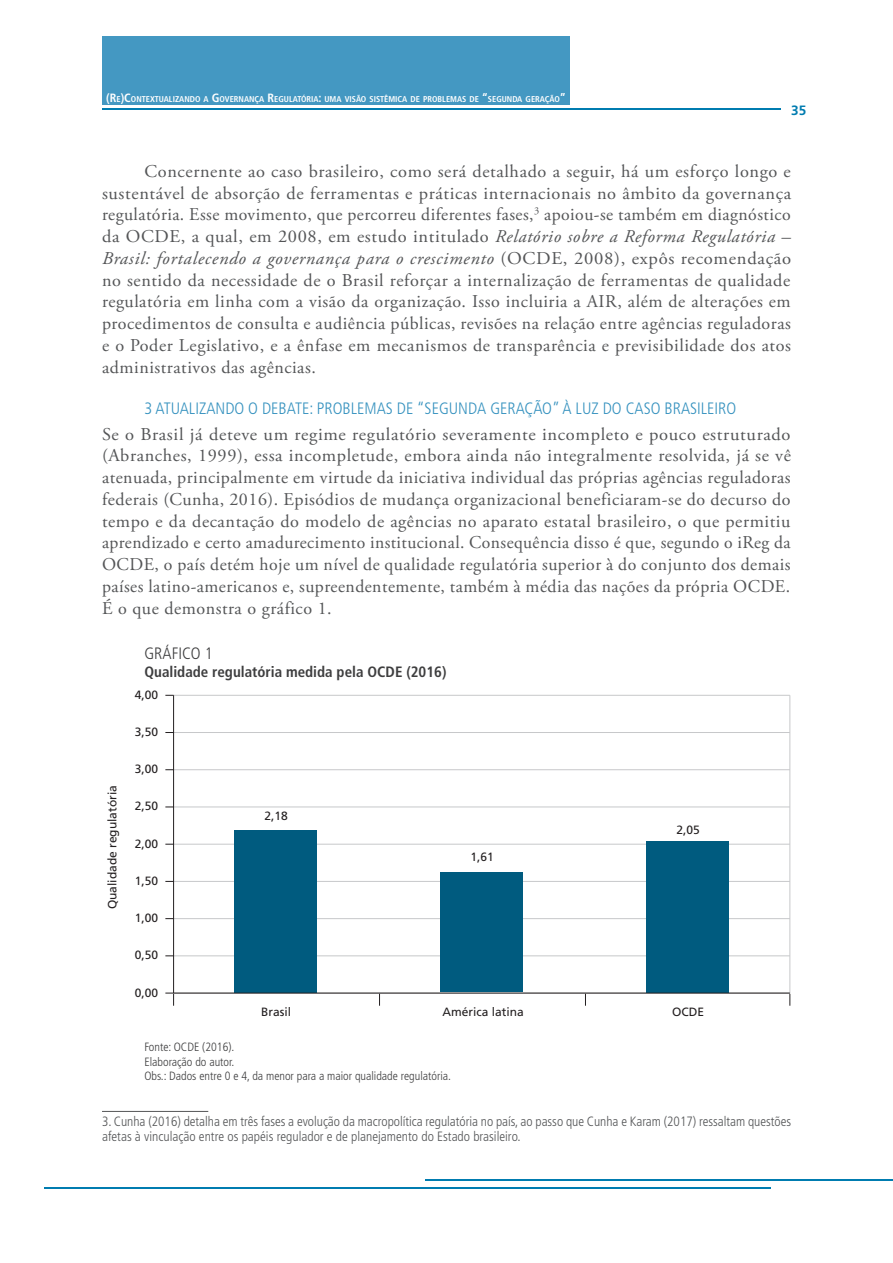
<style>
.page{position:relative;width:893px;height:1263px;background:#fff}
.page>*{position:absolute;margin:0;border:0;box-sizing:border-box;transform-origin:0 0}
.t1{font:18px/21.8px "Adobe Garamond Pro";letter-spacing:.03em;color:#545557;text-align:justify}
.t2{font:300 condensed 16.5px "Frutiger LT Pro";color:#3692bf}
.t3{font:300 condensed 16.5px "Frutiger LT Pro";color:#3e3e3f}
.t4{font:700 condensed 15px "Frutiger LT Pro";color:#3e3e3f}
.t5{font:300 condensed 13.5px/15px "Frutiger LT Pro";color:#545557}
.t6{font:700 13.5px "Frutiger LT Pro";color:#007cb0}
.t7{font:300 condensed 12px/14.4px "Frutiger LT Pro";color:#3e3e3f}
.t8{font:12px "Frutiger LT Pro";color:#231f20}
.t9{font:700 condensed 8.4px "Frutiger LT Pro";color:#fff}
.s1{font-size:12px}
.s2{font-style:italic}
</style>
<div class="page">
<hr style="left:102px;top:109px;width:678px;height:1px;background:#007cb0">
<div style="left:102px;top:36px;width:468px;height:69px;background:#4498c2"></div>
<hr style="left:425px;top:1180px;width:468px;height:1px;background:#007cb0">
<hr style="left:44px;top:1187px;width:727px;height:2px;background:#007cb0">
<hr style="left:174px;top:956px;width:616px;height:1px;background:#c7c8ca">
<hr style="left:174px;top:918px;width:616px;height:1px;background:#c7c8ca">
<hr style="left:174px;top:881px;width:616px;height:1px;background:#c7c8ca">
<hr style="left:174px;top:844px;width:616px;height:1px;background:#c7c8ca">
<hr style="left:174px;top:807px;width:616px;height:1px;background:#c7c8ca">
<hr style="left:174px;top:769px;width:616px;height:1px;background:#c7c8ca">
<hr style="left:174px;top:732px;width:616px;height:1px;background:#c7c8ca">
<hr style="left:174px;top:695px;width:616px;height:1px;background:#c7c8ca">
<div style="left:235px;top:830px;width:82px;height:162px;background:#005b7f"></div>
<div style="left:441px;top:872px;width:82px;height:120px;background:#005b7f"></div>
<div style="left:647px;top:841px;width:82px;height:151px;background:#005b7f"></div>
<hr style="left:173px;top:695px;width:1px;height:298px;background:#231f20">
<hr style="left:789px;top:695px;width:1px;height:298px;background:#c7c8ca">
<hr style="left:174px;top:993px;width:616px;height:1px;background:#231f20">
<svg style="left:165px;top:993px;width:9px;height:13px"></svg>
<svg style="left:379px;top:994px;width:1px;height:12px"></svg>
<svg style="left:585px;top:994px;width:1px;height:12px"></svg>
<svg style="left:789px;top:994px;width:1px;height:12px"></svg>
<hr style="left:102px;top:1111px;width:106px;height:1px;background:#545557">
<p class="t9" style="left:106px;top:94px;width:461px"><span class="s1">(R</span>E<span class="s1">)C</span>ONTEXTUALIZANDO A <span class="s1">G</span>OVERNANÇA <span class="s1">R</span>EGULATÓRIA<span class="s1">:</span> UMA VISÃO SISTÊMICA DE PROBLEMAS DE <span class="s1">“</span>SEGUNDA GERAÇÃO<span class="s1">”</span></p>
<p class="t6" style="left:791px;top:102px;width:17px">35</p>
<p class="t1" style="left:102px;top:162px;width:690px;text-indent:43px">Concernente ao caso brasileiro, como será detalhado a seguir, há um esforço longo e sustentável de absorção de ferramentas e práticas internacionais no âmbito da governança regulatória. Esse movimento, que percorreu diferentes fases,<sup>3</sup> apoiou-se também em diagnóstico da OCDE, a qual, em 2008, em estudo intitulado <span class="s2">Relatório sobre a Reforma Regulatória – Brasil: fortalecendo a governança para o crescimento</span> (OCDE, 2008), expôs recomendação no sentido da necessidade de o Brasil reforçar a internalização de ferramentas de qualidade regulatória em linha com a visão da organização. Isso incluiria a AIR, além de alterações em procedimentos de consulta e audiência públicas, revisões na relação entre agências reguladoras e o Poder Legislativo, e a ênfase em mecanismos de transparência e previsibilidade dos atos administrativos das agências.</p>
<p class="t2" style="left:145px;top:402px;width:593px">3 ATUALIZANDO O DEBATE: PROBLEMAS DE “SEGUNDA GERAÇÃO” À LUZ DO CASO BRASILEIRO</p>
<p class="t1" style="left:102px;top:424px;width:690px">Se o Brasil já deteve um regime regulatório severamente incompleto e pouco estruturado (Abranches, 1999), essa incompletude, embora ainda não integralmente resolvida, já se vê atenuada, principalmente em virtude da iniciativa individual das próprias agências reguladoras federais (Cunha, 2016). Episódios de mudança organizacional beneficiaram-se do decurso do tempo e da decantação do modelo de agências no aparato estatal brasileiro, o que permitiu aprendizado e certo amadurecimento institucional. Consequência disso é que, segundo o iReg da OCDE, o país detém hoje um nível de qualidade regulatória superior à do conjunto dos demais países latino-americanos e, supreendentemente, também à média das nações da própria OCDE.<br>É o que demonstra o gráfico 1.</p>
<p class="t3" style="left:145px;top:647px;width:70px">GRÁFICO 1</p>
<p class="t4" style="left:145px;top:666px;width:303px">Qualidade regulatória medida pela OCDE (2016)</p>
<p class="t8" style="left:135px;top:690px;width:25px">4,00</p>
<p class="t8" style="left:135px;top:727px;width:25px">3,50</p>
<p class="t8" style="left:108px;top:909px;width:125px;rotate:-90deg">Qualidade regulatória</p>
<p class="t8" style="left:135px;top:765px;width:25px">3,00</p>
<p class="t8" style="left:135px;top:802px;width:25px">2,50</p>
<p class="t8" style="left:135px;top:839px;width:25px">2,00</p>
<p class="t8" style="left:135px;top:876px;width:25px">1,50</p>
<p class="t8" style="left:135px;top:913px;width:25px">1,00</p>
<p class="t8" style="left:135px;top:951px;width:25px">0,50</p>
<p class="t8" style="left:135px;top:988px;width:25px">0,00</p>
<p class="t8" style="left:264px;top:812px;width:25px">2,18</p>
<p class="t8" style="left:470px;top:852px;width:25px">1,61</p>
<p class="t8" style="left:676px;top:825px;width:25px">2,05</p>
<p class="t8" style="left:261px;top:1008px;width:31px">Brasil</p>
<p class="t8" style="left:442px;top:1008px;width:83px">América latina</p>
<p class="t8" style="left:672px;top:1008px;width:33px">OCDE</p>
<p class="t7" style="left:145px;top:1041px;width:308px">Fonte: OCDE (2016).<br>Elaboração do autor.<br>Obs.: Dados entre 0 e 4, da menor para a maior qualidade regulatória.</p>
<p class="t5" style="left:102px;top:1116px;width:690px">3. Cunha (2016) detalha em três fases a evolução da macropolítica regulatória no país, ao passo que Cunha e Karam (2017) ressaltam questões afetas à vinculação entre os papéis regulador e de planejamento do Estado brasileiro.</p>
</div>
